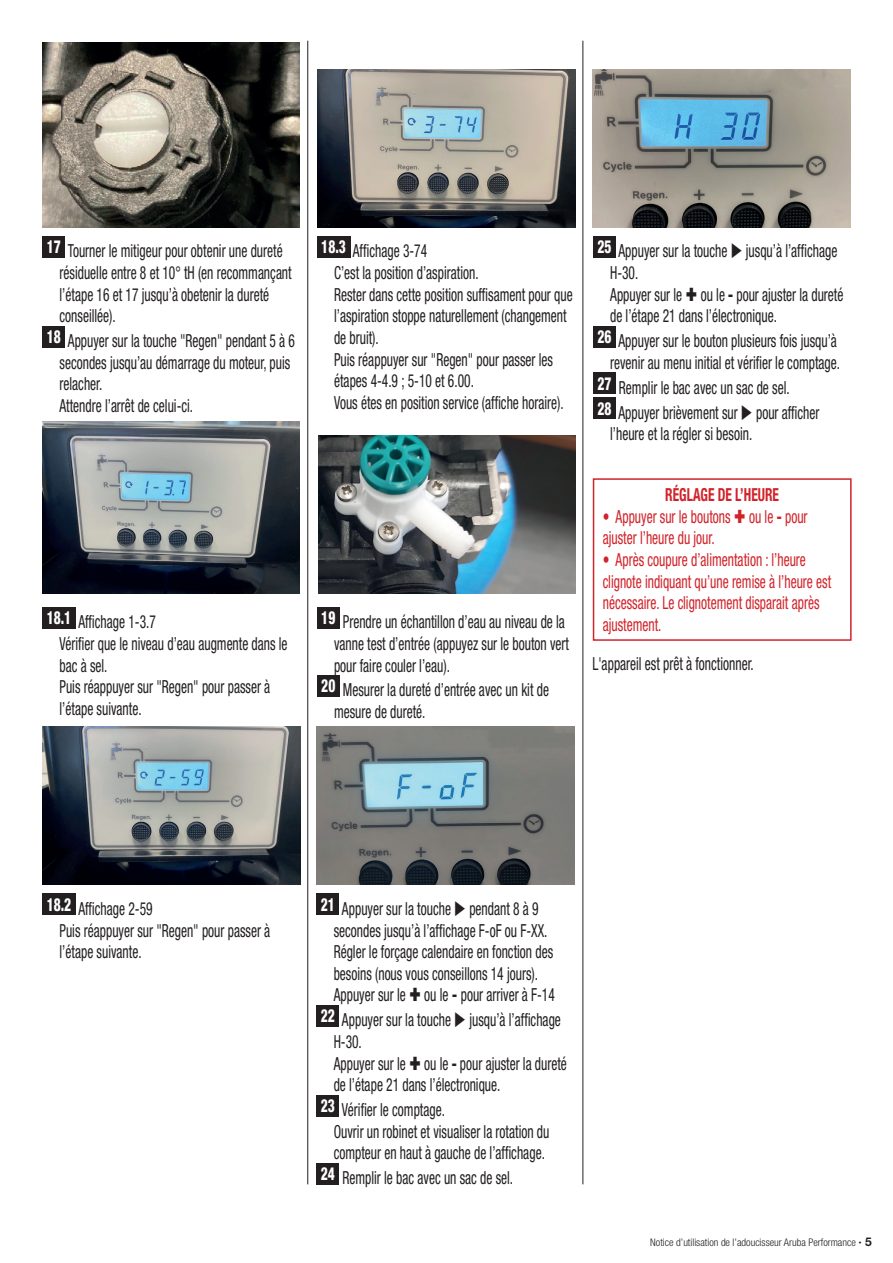
<style>
.page{position:relative;width:893px;height:1263px;background:#fff}
.page>*{position:absolute;margin:0;border:0;box-sizing:border-box;transform-origin:0 0}
.t1{font:condensed 18px/21.6px "Helvetica Neue LT Std";color:#231f20;scale:.75 1}
.t2{font:condensed 18px/21.6px "Helvetica Neue LT Std";color:#d1232a;scale:.75 1}
.t3{font:700 condensed 18px "Helvetica Neue LT Std";color:#d1232a;scale:.75 1}
.t4{font:300 condensed 10.5px "Helvetica Neue LT Std";color:#231f20}
.s1{font-weight:800}
.s2{font-weight:700;font-stretch:normal;font-size:12px}
</style>
<div class="page">
<img style="left:42px;top:727px;width:258px;height:157px">
<img style="left:317px;top:70px;width:258px;height:157px">
<img style="left:317px;top:727px;width:258px;height:157px">
<img style="left:592px;top:70px;width:258px;height:157px">
<img style="left:318px;top:436px;width:257px;height:157px">
<hr style="left:307px;top:41px;width:1px;height:1143px;background:#231f20">
<hr style="left:583px;top:41px;width:1px;height:1143px;background:#231f20">
<div style="left:43px;top:236px;width:22px;height:21px;background:#231f20"></div>
<div style="left:43px;top:326px;width:22px;height:21px;background:#231f20"></div>
<div style="left:43px;top:607px;width:33px;height:21px;background:#231f20"></div>
<div style="left:43px;top:894px;width:33px;height:21px;background:#231f20"></div>
<div style="left:317px;top:236px;width:33px;height:21px;background:#231f20"></div>
<div style="left:317px;top:607px;width:23px;height:21px;background:#231f20"></div>
<div style="left:317px;top:675px;width:23px;height:21px;background:#231f20"></div>
<div style="left:317px;top:894px;width:22px;height:21px;background:#231f20"></div>
<div style="left:317px;top:1005px;width:22px;height:21px;background:#231f20"></div>
<div style="left:317px;top:1095px;width:22px;height:21px;background:#231f20"></div>
<div style="left:317px;top:1163px;width:22px;height:21px;background:#231f20"></div>
<div style="left:593px;top:236px;width:23px;height:21px;background:#231f20"></div>
<div style="left:593px;top:326px;width:23px;height:21px;background:#231f20"></div>
<div style="left:593px;top:372px;width:23px;height:22px;background:#231f20"></div>
<div style="left:593px;top:397px;width:23px;height:22px;background:#231f20"></div>
<img style="left:43px;top:43px;width:257px;height:184px">
<img style="left:43px;top:421px;width:257px;height:172px">
<div style="left:593px;top:478px;width:259px;height:163px;border:2px solid #d1232a"></div>
<p class="t1" style="left:60px;top:240px;width:311px;text-indent:-13px"><sup>17</sup> Tourner le mitigeur pour obtenir une dureté résiduelle entre 8 et 10° tH (en recommançant l’étape 16 et 17 jusqu’à obetenir la dureté conseillée).</p>
<p class="t1" style="left:60px;top:330px;width:315px;text-indent:-13px"><sup>18</sup> Appuyer sur la touche "Regen" pendant 5 à 6 secondes jusqu’au démarrage du moteur, puis relacher.<br>Attendre l’arrêt de celui-ci.</p>
<p class="t1" style="left:60px;top:611px;width:306px;text-indent:-13px"><sup>18.1</sup> Affichage 1-3.7<br>Vérifier que le niveau d’eau augmente dans le bac à sel.<br>Puis réappuyer sur "Regen" pour passer à l’étape suivante.</p>
<p class="t1" style="left:334px;top:240px;width:320px;text-indent:-13px"><sup>18.3</sup> Affichage 3-74<br>C’est la position d’aspiration.<br>Rester dans cette position suffisament pour que l’aspiration stoppe naturellement (changement de bruit).<br>Puis réappuyer sur "Regen" pour passer les étapes 4-4.9 ; 5-10 et 6.00.<br>Vous étes en position service (affiche horaire).</p>
<p class="t1" style="left:334px;top:611px;width:315px;text-indent:-13px"><sup>19</sup> Prendre un échantillon d’eau au niveau de la vanne test d’entrée (appuyez sur le bouton vert pour faire couler l’eau).</p>
<p class="t1" style="left:334px;top:679px;width:288px;text-indent:-13px"><sup>20</sup> Mesurer la dureté d’entrée avec un kit de mesure de dureté.</p>
<p class="t1" style="left:610px;top:240px;width:312px;text-indent:-13px"><sup>25</sup> Appuyer sur la touche ◆ jusqu’à l’affichage<br>H-30.<br>Appuyer sur le ou le <span class="s1">-</span> pour ajuster la dureté de l’étape 21 dans l’électronique.</p>
<p class="t1" style="left:597px;top:330px;width:325px;text-align:right"><sup>26</sup> Appuyer sur le bouton plusieurs fois jusqu’à revenir au menu initial et vérifier le comptage.</p>
<p class="t1" style="left:597px;top:375px;width:298px;line-height:24.9px"><sup>27</sup> Remplir le bac avec un sac de sel.<br><sup>28</sup> Appuyer brièvement sur ◆ pour afficher</p>
<p class="t1" style="left:610px;top:423px;width:191px">l’heure et la régler si besoin.</p>
<p class="t3" style="left:665px;top:484px;width:153px">RÉGLAGE DE L’HEURE</p>
<p class="t2" style="left:603px;top:505px;width:275px">• Appuyer sur le boutons ou le <span class="s1">-</span> pour ajuster l’heure du jour.</p>
<p class="t2" style="left:603px;top:549px;width:306px">• Après coupure d’alimentation : l’heure clignote indiquant qu’une remise à l’heure est nécessaire. Le clignotement disparait après ajustement.</p>
<p class="t1" style="left:592px;top:653px;width:217px">L'appareil est prêt à fonctionner.</p>
<p class="t1" style="left:60px;top:898px;width:282px;text-indent:-13px"><sup>18.2</sup> Affichage 2-59<br>Puis réappuyer sur "Regen" pour passer à l’étape suivante.</p>
<p class="t1" style="left:334px;top:898px;width:296px;text-indent:-13px"><sup>21</sup> Appuyer sur la touche ◆ pendant 8 à 9 secondes jusqu’à l’affichage F-oF ou F-XX.<br>Régler le forçage calendaire en fonction des besoins (nous vous conseillons 14 jours).<br>Appuyer sur le ou le <span class="s1">-</span> pour arriver à F-14</p>
<p class="t1" style="left:334px;top:1009px;width:312px;text-indent:-13px"><sup>22</sup> Appuyer sur la touche ◆ jusqu’à l’affichage<br>H-30.<br>Appuyer sur le ou le <span class="s1">-</span> pour ajuster la dureté de l’étape 21 dans l’électronique.</p>
<p class="t1" style="left:334px;top:1099px;width:289px;text-indent:-13px"><sup>23</sup> Vérifier le comptage.<br>Ouvrir un robinet et visualiser la rotation du compteur en haut à gauche de l’affichage.</p>
<p class="t1" style="left:321px;top:1167px;width:258px"><sup>24</sup> Remplir le bac avec un sac de sel.</p>
<p class="t4" style="left:650px;top:1236px;width:223px">Notice d’utilisation de l’adoucisseur Aruba Performance <span class="s2">· 5</span></p>
</div>
